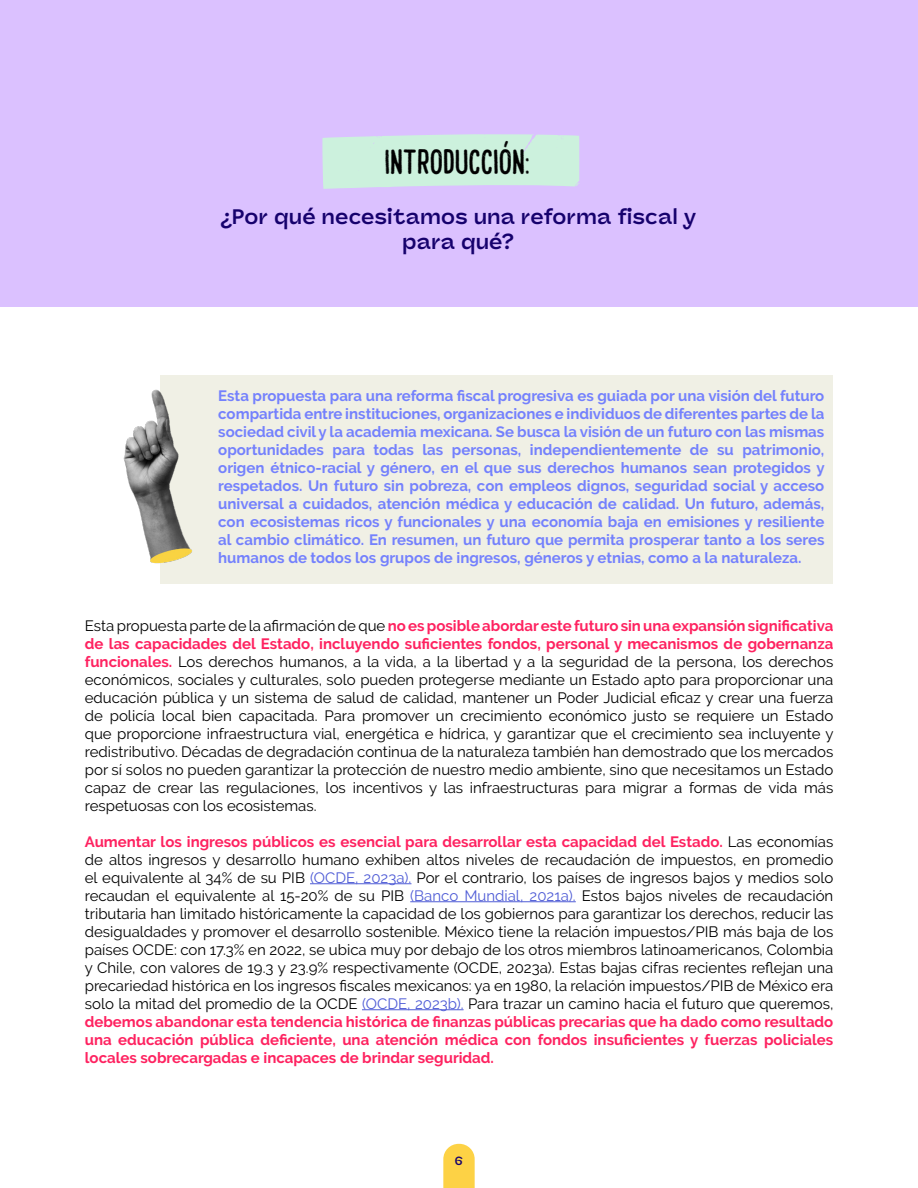
<style>
.page{position:relative;width:918px;height:1188px;background:#fff}
.page>*{position:absolute;margin:0;border:0;box-sizing:border-box;transform-origin:0 0}
.t1{font:27px "Caf Franoise";color:#000}
.t2{font:700 21px/25.2px "Panel Sans";color:#16016d;text-align:center}
.t3{font:15px/18px "Raleway";color:#000;text-align:justify}
.t4{font:700 15px/18px "Raleway";color:#7481fd;text-align:justify}
.t5{font:700 12px "Panel Sans";color:#16016d}
.s1{font-weight:700;color:#fe2260}
.s2{color:#4f5cd6}
</style>
<div class="page">
<svg style="left:443px;top:1144px;width:32px;height:44px"></svg>
<div style="left:161px;top:375px;width:672px;height:209px;background:#f0f0e5"></div>
<div style="left:0;top:0;width:918px;height:307px;background:#dbc1ff"></div>
<svg style="left:322px;top:134px;width:257px;height:55px;background:#cdeddf"></svg>
<img style="left:123px;top:375px;width:69px;height:209px">
<hr style="left:310px;top:883px;width:101px;height:1px;background:#4f5cd6">
<hr style="left:410px;top:901px;width:166px;height:1px;background:#4f5cd6">
<hr style="left:362px;top:1009px;width:102px;height:1px;background:#4f5cd6">
<h1 class="t1" style="left:385px;top:140px;width:147px">INTRODUCCIÓN:</h1>
<h2 class="t2" style="left:220px;top:204px;width:478px">¿Por qué necesitamos una reforma fiscal y para qué?</h2>
<p class="t4" style="left:218px;top:387px;width:608px">Esta propuesta para una reforma fiscal progresiva es guiada por una visión del futuro compartida entre instituciones, organizaciones e individuos de diferentes partes de la sociedad civil y la academia mexicana. Se busca la visión de un futuro con las mismas oportunidades para todas las personas, independientemente de su patrimonio, origen étnico-racial y género, en el que sus derechos humanos sean protegidos y respetados. Un futuro sin pobreza, con empleos dignos, seguridad social y acceso universal a cuidados, atención médica y educación de calidad. Un futuro, además, con ecosistemas ricos y funcionales y una economía baja en emisiones y resiliente al cambio climático. En resumen, un futuro que permita prosperar tanto a los seres humanos de todos los grupos de ingresos, géneros y etnias, como a la naturaleza.</p>
<p class="t3" style="left:85px;top:616px;width:750px">Esta propuesta parte de la afirmación de que <span class="s1">no es posible abordar este futuro sin una expansión significativa de las capacidades del Estado, incluyendo suficientes fondos, personal y mecanismos de gobernanza funcionales.</span> Los derechos humanos, a la vida, a la libertad y a la seguridad de la persona, los derechos económicos, sociales y culturales, solo pueden protegerse mediante un Estado apto para proporcionar una educación pública y un sistema de salud de calidad, mantener un Poder Judicial eficaz y crear una fuerza de policía local bien capacitada. Para promover un crecimiento económico justo se requiere un Estado que proporcione infraestructura vial, energética e hídrica, y garantizar que el crecimiento sea incluyente y redistributivo. Décadas de degradación continua de la naturaleza también han demostrado que los mercados por sí solos no pueden garantizar la protección de nuestro medio ambiente, sino que necesitamos un Estado capaz de crear las regulaciones, los incentivos y las infraestructuras para migrar a formas de vida más respetuosas con los ecosistemas.</p>
<p class="t3" style="left:85px;top:832px;width:750px"><span class="s1">Aumentar los ingresos públicos es esencial para desarrollar esta capacidad del Estado.</span> Las economías de altos ingresos y desarrollo humano exhiben altos niveles de recaudación de impuestos, en promedio el equivalente al 34% de su PIB <span class="s2">(OCDE, 2023a).</span> Por el contrario, los países de ingresos bajos y medios solo recaudan el equivalente al 15-20% de su PIB <span class="s2">(Banco Mundial, 2021a).</span> Estos bajos niveles de recaudación tributaria han limitado históricamente la capacidad de los gobiernos para garantizar los derechos, reducir las desigualdades y promover el desarrollo sostenible. México tiene la relación impuestos/PIB más baja de los países OCDE: con 17.3% en 2022, se ubica muy por debajo de los otros miembros latinoamericanos, Colombia y Chile, con valores de 19.3 y 23.9% respectivamente (OCDE, 2023a). Estas bajas cifras recientes reflejan una precariedad histórica en los ingresos fiscales mexicanos: ya en 1980, la relación impuestos/PIB de México era solo la mitad del promedio de la OCDE <span class="s2">(OCDE, 2023b).</span> Para trazar un camino hacia el futuro que queremos, <span class="s1">debemos abandonar esta tendencia histórica de finanzas públicas precarias que ha dado como resultado una educación pública deficiente, una atención médica con fondos insuficientes y fuerzas policiales locales sobrecargadas e incapaces de brindar seguridad.</span></p>
<p class="t5" style="left:455px;top:1153px;width:10px">6</p>
</div>
